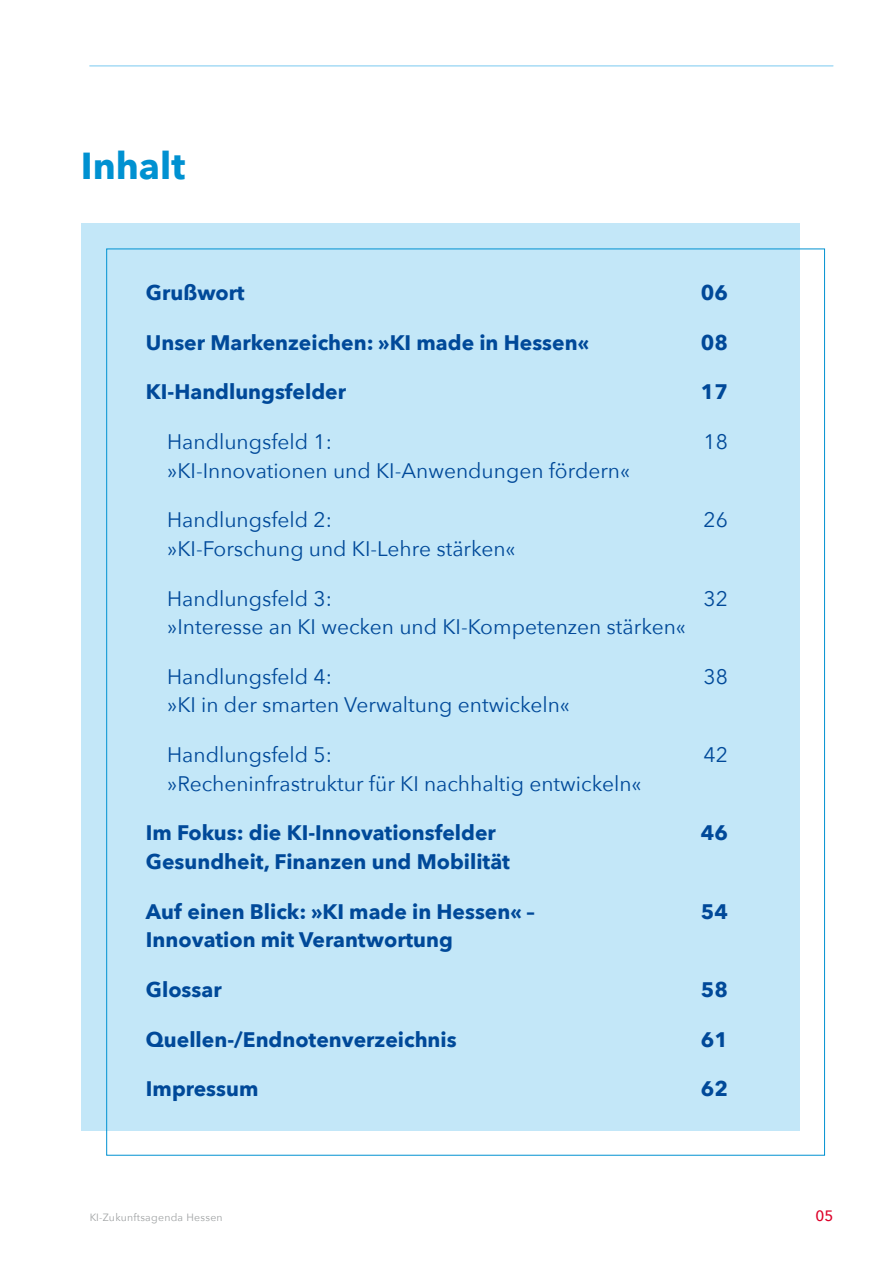
<style>
.page{position:relative;width:893px;height:1263px;background:#fff}
.page>*{position:absolute;margin:0;border:0;box-sizing:border-box;transform-origin:0 0}
.t1{font:700 37.5px "Avenir Next";color:#0091d1}
.t2{font:21px "Avenir Next";color:#004999}
.t3{font:700 21px "Avenir Next";color:#004999}
.t4{font:500 15px "Avenir Next";color:#dd0029}
.t5{font:10.5px "Avenir Next";letter-spacing:.025em;color:#a0a3a4}
</style>
<div class="page">
<div style="left:81px;top:223px;width:718px;height:907px;background:#c3e7f8"></div>
<hr style="left:90px;top:66px;width:743px;height:1px;background:#79caf0">
<div style="left:106px;top:248px;width:719px;height:908px;background:#c3e7f8"></div>
<h2 class="t1" style="left:81px;top:133px;width:106px">Inhalt</h2>
<p class="t3" style="left:146px;top:274px;width:100px">Grußwort</p>
<p class="t3" style="left:701px;top:274px;width:29px">06</p>
<p class="t3" style="left:146px;top:324px;width:445px">Unser Markenzeichen: »KI made in Hessen«</p>
<p class="t3" style="left:701px;top:324px;width:29px">08</p>
<p class="t3" style="left:146px;top:374px;width:202px">KI-Handlungsfelder</p>
<p class="t3" style="left:701px;top:374px;width:29px">17</p>
<p class="t2" style="left:167px;top:424px;width:166px">Handlungsfeld 1:</p>
<p class="t2" style="left:704px;top:424px;width:26px">18</p>
<p class="t2" style="left:167px;top:452px;width:465px">»KI-Innovationen und KI-Anwendungen fördern«</p>
<p class="t2" style="left:167px;top:502px;width:166px">Handlungsfeld 2:</p>
<p class="t2" style="left:704px;top:502px;width:26px">26</p>
<p class="t2" style="left:167px;top:531px;width:350px">»KI-Forschung und KI-Lehre stärken«</p>
<p class="t2" style="left:167px;top:580px;width:166px">Handlungsfeld 3:</p>
<p class="t2" style="left:704px;top:580px;width:26px">32</p>
<p class="t2" style="left:167px;top:609px;width:520px">»Interesse an KI wecken und KI-Kompetenzen stärken«</p>
<p class="t2" style="left:167px;top:659px;width:166px">Handlungsfeld 4:</p>
<p class="t2" style="left:704px;top:659px;width:26px">38</p>
<p class="t2" style="left:167px;top:687px;width:404px">»KI in der smarten Verwaltung entwickeln«</p>
<p class="t2" style="left:167px;top:737px;width:166px">Handlungsfeld 5:</p>
<p class="t2" style="left:704px;top:737px;width:26px">42</p>
<p class="t2" style="left:167px;top:765px;width:476px">»Recheninfrastruktur für KI nachhaltig entwickeln«</p>
<p class="t3" style="left:146px;top:815px;width:351px">Im Fokus: die KI-Innovationsfelder</p>
<p class="t3" style="left:701px;top:815px;width:29px">46</p>
<p class="t3" style="left:146px;top:843px;width:365px">Gesundheit, Finanzen und Mobilität</p>
<p class="t3" style="left:146px;top:893px;width:390px">Auf einen Blick: »KI made in Hessen« –</p>
<p class="t3" style="left:701px;top:893px;width:29px">54</p>
<p class="t3" style="left:146px;top:922px;width:308px">Innovation mit Verantwortung</p>
<p class="t3" style="left:146px;top:971px;width:77px">Glossar</p>
<p class="t3" style="left:701px;top:971px;width:29px">58</p>
<p class="t3" style="left:146px;top:1021px;width:312px">Quellen-/Endnotenverzeichnis</p>
<p class="t3" style="left:701px;top:1021px;width:29px">61</p>
<p class="t3" style="left:146px;top:1071px;width:114px">Impressum</p>
<p class="t3" style="left:701px;top:1071px;width:29px">62</p>
<p class="t5" style="left:89px;top:1208px;width:135px">KI-Zukunftsagenda Hessen</p>
<p class="t4" style="left:815px;top:1203px;width:19px">05</p>
</div>
